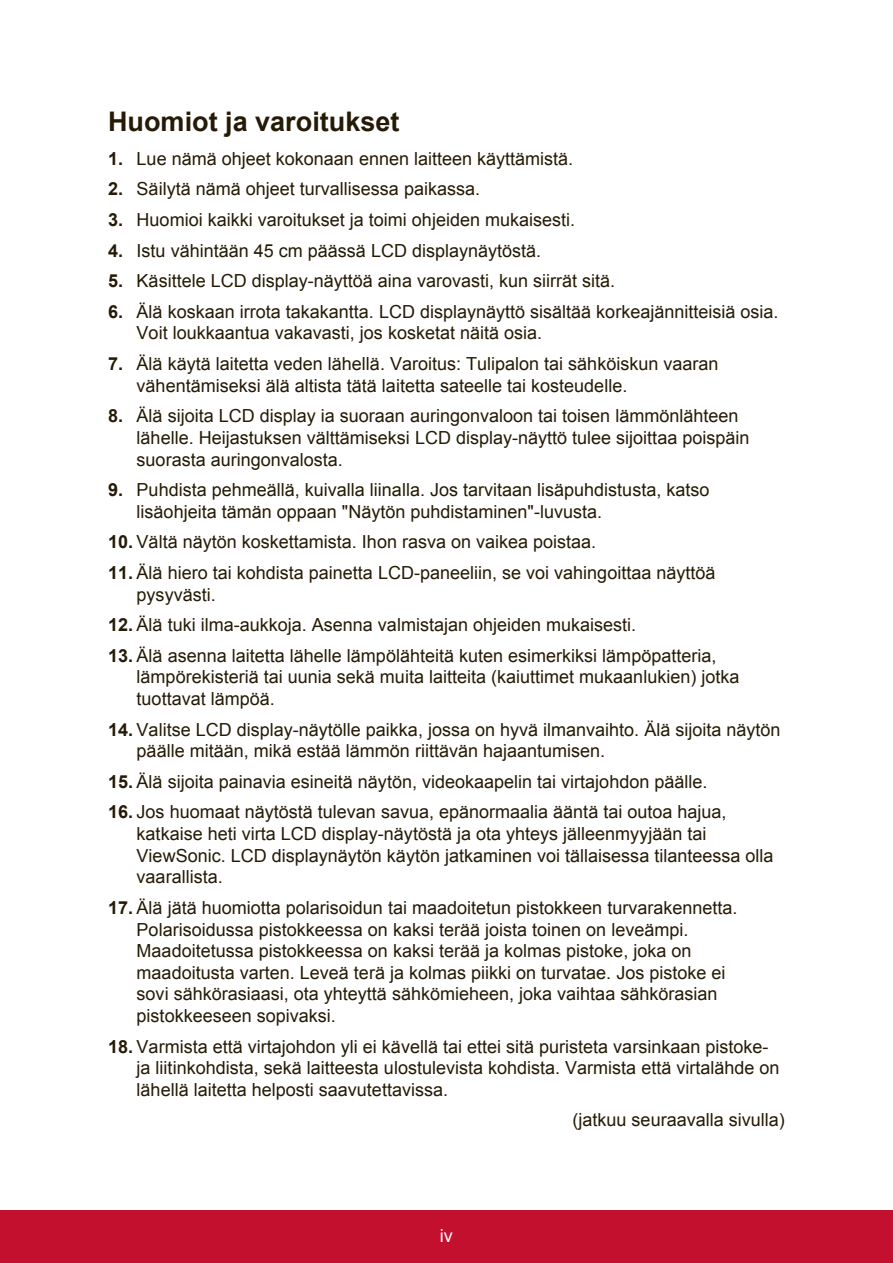
<style>
.page{position:relative;width:893px;height:1263px;background:#fff}
.page>*{position:absolute;margin:0;border:0;box-sizing:border-box;transform-origin:0 0}
.t1{font:700 27px "Arial";color:#251a05}
.t2{font:18px/21.6px "Arial";color:#251a05}
.t3{font:18px "Arial";color:#fff}
.s1{font-weight:700}
</style>
<div class="page">
<div style="left:0;top:1210px;width:892px;height:53px;background:#c3102f"></div>
<h1 class="t1" style="left:108px;top:104px;width:293px">Huomiot ja varoitukset</h1>
<p class="t2" style="left:108px;top:148px;width:466px"><span class="s1">1.</span> Lue nämä ohjeet kokonaan ennen laitteen käyttämistä.</p>
<p class="t2" style="left:108px;top:178px;width:373px"><span class="s1">2.</span> Säilytä nämä ohjeet turvallisessa paikassa.</p>
<p class="t2" style="left:108px;top:209px;width:468px"><span class="s1">3.</span> Huomioi kaikki varoitukset ja toimi ohjeiden mukaisesti.</p>
<p class="t2" style="left:108px;top:240px;width:434px"><span class="s1">4.</span> Istu vähintään 45 cm päässä LCD displaynäytöstä.</p>
<p class="t2" style="left:108px;top:270px;width:508px"><span class="s1">5.</span> Käsittele LCD display-näyttöä aina varovasti, kun siirrät sitä.</p>
<p class="t2" style="left:136px;top:301px;width:643px;text-indent:-28px"><span class="s1">6.</span> Älä koskaan irrota takakantta. LCD displaynäyttö sisältää korkeajännitteisiä osia.<br>Voit loukkaantua vakavasti, jos kosketat näitä osia.</p>
<p class="t2" style="left:136px;top:353px;width:583px;text-indent:-28px"><span class="s1">7.</span> Älä käytä laitetta veden lähellä. Varoitus: Tulipalon tai sähköiskun vaaran vähentämiseksi älä altista tätä laitetta sateelle tai kosteudelle.</p>
<p class="t2" style="left:136px;top:405px;width:614px;text-indent:-28px"><span class="s1">8.</span> Älä sijoita LCD display ia suoraan auringonvaloon tai toisen lämmönlähteen lähelle. Heijastuksen välttämiseksi LCD display-näyttö tulee sijoittaa poispäin suorasta auringonvalosta.</p>
<p class="t2" style="left:136px;top:479px;width:574px;text-indent:-28px"><span class="s1">9.</span> Puhdista pehmeällä, kuivalla liinalla. Jos tarvitaan lisäpuhdistusta, katso lisäohjeita tämän oppaan "Näytön puhdistaminen"-luvusta.</p>
<p class="t2" style="left:108px;top:531px;width:489px"><span class="s1">10.</span> Vältä näytön koskettamista. Ihon rasva on vaikea poistaa.</p>
<p class="t2" style="left:136px;top:562px;width:580px;text-indent:-28px"><span class="s1">11.</span> Älä hiero tai kohdista painetta LCD-paneeliin, se voi vahingoittaa näyttöä pysyvästi.</p>
<p class="t2" style="left:108px;top:614px;width:529px"><span class="s1">12.</span> Älä tuki ilma-aukkoja. Asenna valmistajan ohjeiden mukaisesti.</p>
<p class="t2" style="left:136px;top:645px;width:604px;text-indent:-28px"><span class="s1">13.</span> Älä asenna laitetta lähelle lämpölähteitä kuten esimerkiksi lämpöpatteria, lämpörekisteriä tai uunia sekä muita laitteita (kaiuttimet mukaanlukien) jotka tuottavat lämpöä.</p>
<p class="t2" style="left:136px;top:718px;width:645px;text-indent:-28px"><span class="s1">14.</span> Valitse LCD display-näytölle paikka, jossa on hyvä ilmanvaihto. Älä sijoita näytön päälle mitään, mikä estää lämmön riittävän hajaantumisen.</p>
<p class="t2" style="left:108px;top:771px;width:600px"><span class="s1">15.</span> Älä sijoita painavia esineitä näytön, videokaapelin tai virtajohdon päälle.</p>
<p class="t2" style="left:136px;top:801px;width:638px;text-indent:-28px"><span class="s1">16.</span> Jos huomaat näytöstä tulevan savua, epänormaalia ääntä tai outoa hajua, katkaise heti virta LCD display-näytöstä ja ota yhteys jälleenmyyjään tai ViewSonic. LCD displaynäytön käytön jatkaminen voi tällaisessa tilanteessa olla vaarallista.</p>
<p class="t2" style="left:136px;top:897px;width:602px;text-indent:-28px"><span class="s1">17.</span> Älä jätä huomiotta polarisoidun tai maadoitetun pistokkeen turvarakennetta.<br>Polarisoidussa pistokkeessa on kaksi terää joista toinen on leveämpi.<br>Maadoitetussa pistokkeessa on kaksi terää ja kolmas pistoke, joka on maadoitusta varten. Leveä terä ja kolmas piikki on turvatae. Jos pistoke ei sovi sähkörasiaasi, ota yhteyttä sähkömieheen, joka vaihtaa sähkörasian pistokkeeseen sopivaksi.</p>
<p class="t2" style="left:136px;top:1035px;width:644px;text-indent:-28px"><span class="s1">18.</span> Varmista että virtajohdon yli ei kävellä tai ettei sitä puristeta varsinkaan pistoke&shy;ja liitinkohdista, sekä laitteesta ulostulevista kohdista. Varmista että virtalähde on lähellä laitetta helposti saavutettavissa.</p>
<p class="t2" style="left:572px;top:1109px;width:214px">(jatkuu seuraavalla sivulla)</p>
<p class="t3" style="left:440px;top:1223px;width:14px">iv</p>
</div>
